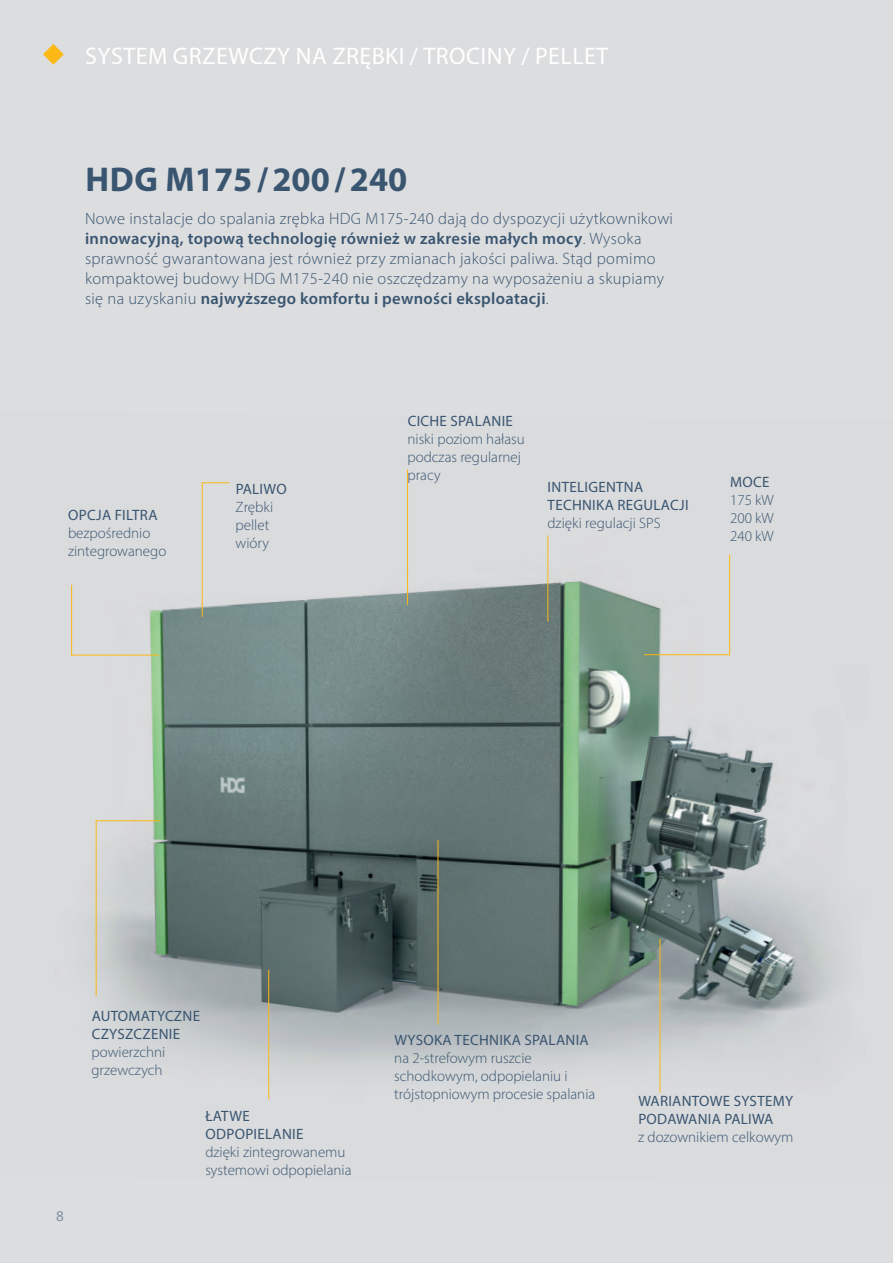
<style>
.page{position:relative;width:893px;height:1263px;background:#dcdddf}
.page>*{position:absolute;margin:0;border:0;box-sizing:border-box;transform-origin:0 0}
.Seitenüberschrift{font:700 34.5px "Myriad Pro";color:#395570}
.t1{font:24px "Myriad Pro";letter-spacing:.02em;color:#fff}
.Grundtext{font:300 16.5px/19.8px "Myriad Pro";letter-spacing:.02em;color:#395570}
.t2{font:300 15px/18px "Myriad Pro";color:#395570}
.t3{font:15px/18px "Myriad Pro";letter-spacing:.02em;color:#395570}
.t4{font:15px "Myriad Pro";color:#8190a4}
.s1{font-weight:600}
</style>
<div class="page">
<img style="left:88px;top:469px;width:756px;height:631px">
<img style="left:151px;top:583px;width:568px;height:430px">
<hr style="left:407px;top:470px;width:1px;height:135px;background:#fcb814">
<svg style="left:643px;top:554px;width:87px;height:101px"></svg>
<hr style="left:660px;top:939px;width:1px;height:154px;background:#fcb814">
<hr style="left:547px;top:536px;width:1px;height:85px;background:#fcb814">
<svg style="left:71px;top:584px;width:89px;height:72px"></svg>
<svg style="left:201px;top:482px;width:29px;height:136px"></svg>
<svg style="left:95px;top:820px;width:66px;height:176px"></svg>
<hr style="left:268px;top:969px;width:1px;height:130px;background:#fcb814">
<hr style="left:438px;top:840px;width:1px;height:184px;background:#fcb814">
<svg style="left:43px;top:44px;width:21px;height:21px"></svg>
<p class="t1" style="left:85px;top:41px;width:525px">SYSTEM GRZEWCZY NA ZRĘBKI / TROCINY / PELLET</p>
<p class="Seitenüberschrift" style="left:85px;top:156px;width:323px">HDG M175/200/240</p>
<p class="Grundtext" style="left:85px;top:209px;width:589px">Nowe instalacje do spalania zrębka HDG M175-240 dają do dyspozycji użytkownikowi <span class="s1">innowacyjną, topową technologię również w zakresie małych mocy</span>. Wysoka sprawność gwarantowana jest również przy zmianach jakości paliwa. Stąd pomimo kompaktowej budowy HDG M175-240 nie oszczędzamy na wyposażeniu a skupiamy się na uzyskaniu <span class="s1">najwyższego komfortu i pewności eksploatacji</span>.</p>
<p class="t3" style="left:68px;top:506px;width:91px">OPCJA FILTRA</p>
<p class="t2" style="left:68px;top:524px;width:100px">bezpośrednio zintegrowanego</p>
<p class="t3" style="left:236px;top:479px;width:53px">PALIWO</p>
<p class="t2" style="left:236px;top:497px;width:39px">Zrębki</p>
<p class="t2" style="left:236px;top:515px;width:35px">pellet</p>
<p class="t2" style="left:236px;top:533px;width:35px">wióry</p>
<p class="t3" style="left:408px;top:412px;width:107px">CICHE SPALANIE</p>
<p class="t2" style="left:408px;top:430px;width:119px">niski poziom hałasu podczas regularnej pracy</p>
<p class="t3" style="left:548px;top:478px;width:142px">INTELIGENTNA<br>TECHNIKA REGULACJI</p>
<p class="t2" style="left:547px;top:514px;width:115px">dzięki regulacji SPS</p>
<p class="t3" style="left:730px;top:473px;width:41px">MOCE</p>
<p class="t2" style="left:730px;top:491px;width:45px">175 kW</p>
<p class="t2" style="left:730px;top:509px;width:45px">200 kW</p>
<p class="t2" style="left:730px;top:527px;width:45px">240 kW</p>
<p class="t4" style="left:56px;top:1207px;width:9px">8</p>
<p class="t3" style="left:92px;top:1006px;width:110px">AUTOMATYCZNE</p>
<p class="t3" style="left:92px;top:1024px;width:90px">CZYSZCZENIE</p>
<p class="t2" style="left:92px;top:1043px;width:75px">powierzchni grzewczych</p>
<p class="t3" style="left:205px;top:1107px;width:46px">ŁATWE</p>
<p class="t3" style="left:205px;top:1125px;width:99px">ODPOPIELANIE</p>
<p class="t2" style="left:205px;top:1143px;width:148px">dzięki zintegrowanemu systemowi odpopielania</p>
<p class="t3" style="left:394px;top:1030px;width:196px">WYSOKA TECHNIKA SPALANIA</p>
<p class="t2" style="left:394px;top:1049px;width:139px">na 2-strefowym ruszcie</p>
<p class="t2" style="left:394px;top:1067px;width:202px">schodkowym, odpopielaniu i trójstopniowym procesie spalania</p>
<p class="t3" style="left:638px;top:1092px;width:156px">WARIANTOWE SYSTEMY</p>
<p class="t3" style="left:638px;top:1110px;width:137px">PODAWANIA PALIWA</p>
<p class="t2" style="left:638px;top:1128px;width:157px">z dozownikiem celkowym</p>
</div>
